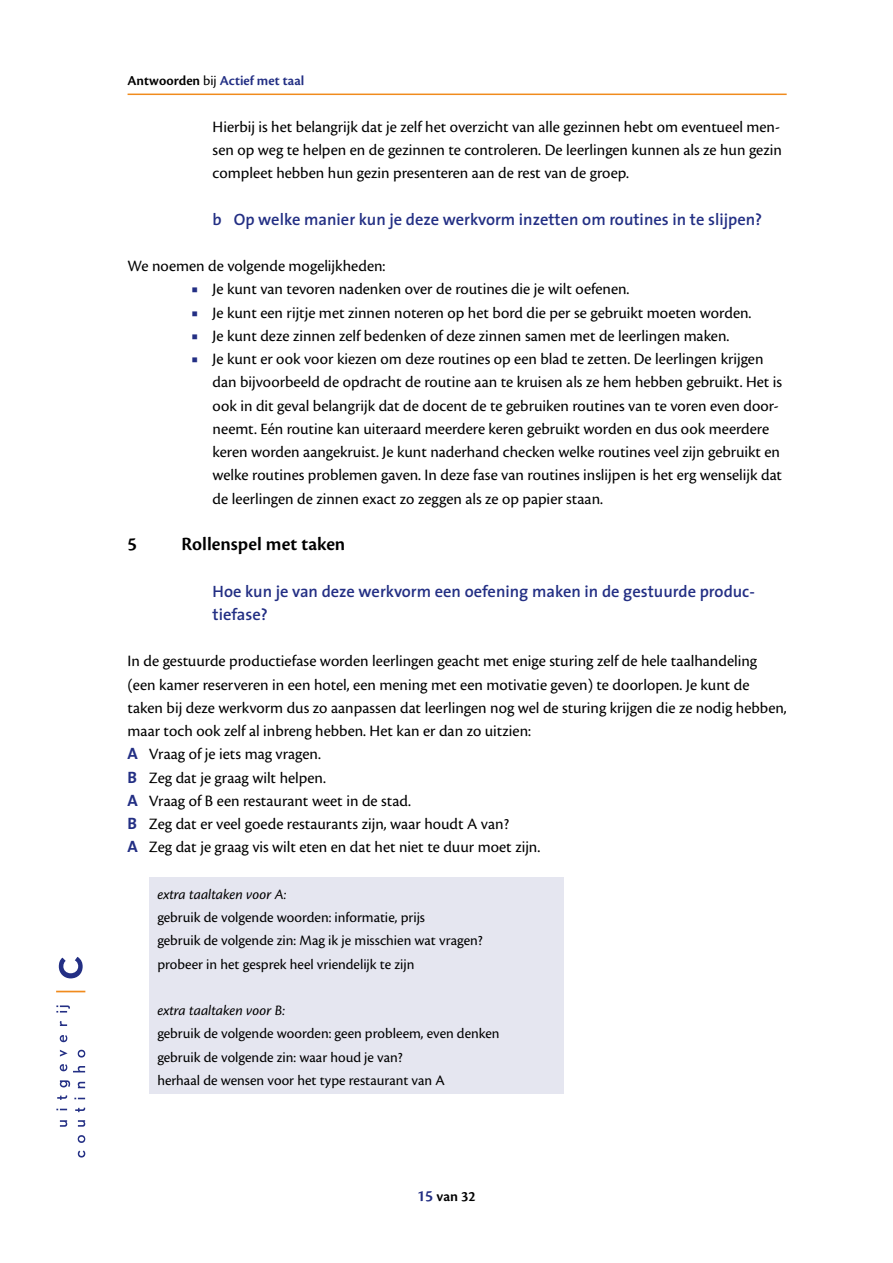
<style>
.page{position:relative;width:893px;height:1263px;background:#fff}
.page>*{position:absolute;margin:0;border:0;box-sizing:border-box;transform-origin:0 0}
.t1{font:600 19.5px "Cronos Pro";color:#000}
.t2{font:16.5px/23.2px "Cronos Pro";color:#000}
.t3{font:600 16.5px/23.2px "The Sans";color:#232f84}
.t4{font:15px/23.2px "Cronos Pro";color:#000}
.t5{font:italic 15px "Cronos Pro";color:#000}
.t6{font:600 15px "Cronos Pro";color:#000}
.t7{font:600 14.25px "Cronos Pro";color:#232f84}
.s1{color:#000}
.s2{font-weight:400;color:#000}
.s3{font-family:"Minion Pro";font-weight:500;color:#232f84}
.s4{font-family:"The Sans";font-weight:700;color:#232f84}
.s5{font-size:16.5px;color:#232f84}
</style>
<div class="page">
<svg style="left:60px;top:1120px;width:7px;height:7px"></svg>
<svg style="left:57px;top:1095px;width:10px;height:5px"></svg>
<svg style="left:60px;top:1080px;width:10px;height:7px"></svg>
<svg style="left:60px;top:1064px;width:7px;height:7px"></svg>
<svg style="left:60px;top:1050px;width:8px;height:6px"></svg>
<svg style="left:60px;top:1035px;width:7px;height:7px"></svg>
<svg style="left:60px;top:1021px;width:7px;height:5px"></svg>
<svg style="left:56px;top:1005px;width:14px;height:7px"></svg>
<svg style="left:78px;top:1150px;width:7px;height:7px"></svg>
<svg style="left:78px;top:1135px;width:7px;height:8px"></svg>
<svg style="left:78px;top:1120px;width:7px;height:7px"></svg>
<svg style="left:75px;top:1108px;width:10px;height:4px"></svg>
<svg style="left:78px;top:1082px;width:7px;height:6px"></svg>
<svg style="left:73px;top:1066px;width:12px;height:6px"></svg>
<svg style="left:78px;top:1050px;width:7px;height:7px"></svg>
<svg style="left:56px;top:991px;width:29px;height:1px"></svg>
<svg style="left:59px;top:957px;width:24px;height:21px"></svg>
<hr style="left:128px;top:94px;width:659px;height:1px;background:#f08b1d">
<div style="left:149px;top:877px;width:414px;height:216px;background:#e5e6f0"></div>
<p class="t7" style="left:128px;top:72px;width:178px"><span class="s1">Antwoorden</span> <span class="s2">bij</span> Actief met taal</p>
<p class="t2" style="left:213px;top:115px;width:571px;text-align:justify">Hierbij is het belangrijk dat je zelf het overzicht van alle gezinnen hebt om eventueel men&shy;sen op weg te helpen en de gezinnen te controleren. De leerlingen kunnen als ze hun gezin compleet hebben hun gezin presenteren aan de rest van de groep.</p>
<p class="t3" style="left:213px;top:207px;width:551px">b Op welke manier kun je deze werkvorm inzetten om routines in te slijpen?</p>
<p class="t2" style="left:128px;top:254px;width:259px">We noemen de volgende mogelijkheden:</p>
<p class="t2" style="left:191px;top:278px;width:440px"><span class="s3">■</span> Je kunt van tevoren nadenken over de routines die je wilt oefenen.</p>
<p class="t2" style="left:191px;top:301px;width:562px"><span class="s3">■</span> Je kunt een rijtje met zinnen noteren op het bord die per se gebruikt moeten worden.</p>
<p class="t2" style="left:191px;top:324px;width:539px"><span class="s3">■</span> Je kunt deze zinnen zelf bedenken of deze zinnen samen met de leerlingen maken.</p>
<p class="t2" style="left:213px;top:347px;width:571px;text-indent:-21px"><span class="s3">■</span> Je kunt er ook voor kiezen om deze routines op een blad te zetten. De leerlingen krijgen dan bijvoorbeeld de opdracht de routine aan te kruisen als ze hem hebben gebruikt. Het is ook in dit geval belangrijk dat de docent de te gebruiken routines van te voren even door&shy;neemt. Eén routine kan uiteraard meerdere keren gebruikt worden en dus ook meerdere keren worden aangekruist. Je kunt naderhand checken welke routines veel zijn gebruikt en welke routines problemen gaven. In deze fase van routines inslijpen is het erg wenselijk dat de leerlingen de zinnen exact zo zeggen als ze op papier staan.</p>
<p class="t1" style="left:128px;top:533px;width:11px">5</p>
<p class="t1" style="left:182px;top:533px;width:165px">Rollenspel met taken</p>
<p class="t3" style="left:213px;top:579px;width:544px">Hoe kun je van deze werkvorm een oefening maken in de gestuurde produc&shy;tiefase?</p>
<p class="t2" style="left:128px;top:650px;width:661px">In de gestuurde productiefase worden leerlingen geacht met enige sturing zelf de hele taalhandeling (een kamer reserveren in een hotel, een mening met een motivatie geven) te doorlopen. Je kunt de taken bij deze werkvorm dus zo aanpassen dat leerlingen nog wel de sturing krijgen die ze nodig hebben, maar toch ook zelf al inbreng hebben. Het kan er dan zo uitzien:<br><span class="s4">A</span> Vraag of je iets mag vragen.<br><span class="s4">B</span> Zeg dat je graag wilt helpen.<br><span class="s4">A</span> Vraag of B een restaurant weet in de stad.<br><span class="s4">B</span> Zeg dat er veel goede restaurants zijn, waar houdt A van?<br><span class="s4">A</span> Zeg dat je graag vis wilt eten en dat het niet te duur moet zijn.</p>
<p class="t5" style="left:157px;top:886px;width:131px">extra taaltaken voor A:</p>
<p class="t4" style="left:157px;top:906px;width:327px">gebruik de volgende woorden: informatie, prijs<br>gebruik de volgende zin: Mag ik je misschien wat vragen? probeer in het gesprek heel vriendelijk te zijn</p>
<p class="t5" style="left:157px;top:1002px;width:129px">extra taaltaken voor B:</p>
<p class="t4" style="left:157px;top:1022px;width:344px">gebruik de volgende woorden: geen probleem, even denken gebruik de volgende zin: waar houd je van?<br>herhaal de wensen voor het type restaurant van A</p>
<p class="t6" style="left:417px;top:1188px;width:60px"><span class="s5">15</span> van 32</p>
</div>
